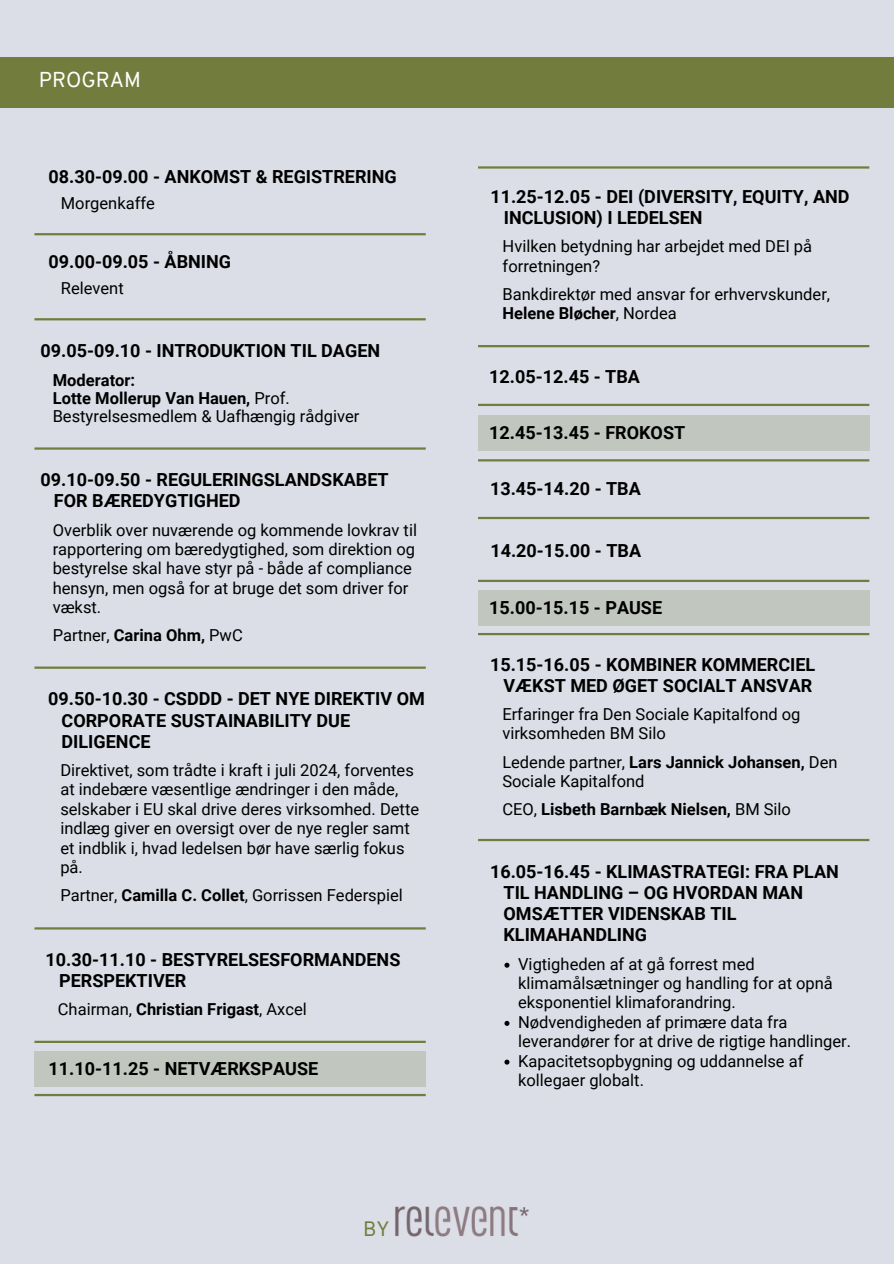
<style>
.page{position:relative;width:894px;height:1264px;background:#fff}
.page>*{position:absolute;margin:0;border:0;box-sizing:border-box;transform-origin:0 0}
.t1{font:21px "Overpass";color:#fff}
.t2{font:20.4px "Overpass";color:#727d3d}
.t3{font:700 18px/21.3px "Roboto";color:#000}
.t4{font:16.5px/19.4px "Roboto";color:#000}
.t5{font:700 16.5px "Roboto";color:#000}
.s1{font-weight:700}
.s2{font-weight:400}
</style>
<div class="page">
<div style="left:0;top:0;width:893px;height:1263px;background:#dbdee7"></div>
<img style="left:395px;top:1206px;width:134px;height:31px">
<hr style="left:34px;top:233px;width:391px;height:2px;background:#727d3d">
<div style="left:0;top:57px;width:893px;height:50px;background:#727d3d"></div>
<hr style="left:478px;top:166px;width:391px;height:3px;background:#727d3d">
<hr style="left:34px;top:318px;width:391px;height:2px;background:#727d3d">
<hr style="left:34px;top:447px;width:391px;height:2px;background:#727d3d">
<hr style="left:34px;top:1040px;width:391px;height:2px;background:#727d3d">
<div style="left:34px;top:1050px;width:391px;height:36px;background:#c1c6be"></div>
<hr style="left:34px;top:1093px;width:391px;height:3px;background:#727d3d">
<hr style="left:34px;top:666px;width:391px;height:2px;background:#727d3d">
<hr style="left:478px;top:404px;width:391px;height:2px;background:#727d3d">
<hr style="left:478px;top:459px;width:391px;height:2px;background:#727d3d">
<div style="left:478px;top:415px;width:391px;height:36px;background:#c1c6be"></div>
<hr style="left:478px;top:579px;width:391px;height:3px;background:#727d3d">
<div style="left:478px;top:589px;width:391px;height:36px;background:#c1c6be"></div>
<hr style="left:478px;top:633px;width:391px;height:2px;background:#727d3d">
<hr style="left:478px;top:838px;width:391px;height:3px;background:#727d3d">
<hr style="left:34px;top:927px;width:391px;height:2px;background:#727d3d">
<hr style="left:478px;top:345px;width:391px;height:2px;background:#727d3d">
<hr style="left:478px;top:517px;width:391px;height:2px;background:#727d3d">
<svg style="left:504px;top:962px;width:5px;height:5px"></svg>
<svg style="left:504px;top:1020px;width:5px;height:5px"></svg>
<svg style="left:504px;top:1059px;width:5px;height:5px"></svg>
<p class="t1" style="left:39px;top:52px;width:104px">PROGRAM</p>
<p class="t1" style="left:39px;top:64px;width:104px">PROGRAM</p>
<p class="t3" style="left:48px;top:165px;width:350px">08.30-09.00 - ANKOMST &amp; REGISTRERING</p>
<p class="t4" style="left:61px;top:192px;width:96px">Morgenkaffe</p>
<p class="t3" style="left:48px;top:250px;width:184px">09.00-09.05 - ÅBNING</p>
<p class="t4" style="left:61px;top:277px;width:64px">Relevent</p>
<p class="t3" style="left:40px;top:339px;width:341px">09.05-09.10 - INTRODUKTION TIL DAGEN</p>
<p class="t4" style="left:53px;top:370px;width:308px;line-height:18.1px"><span class="s1">Moderator:<br>Lotte Mollerup Van Hauen,</span> Prof.<br>Bestyrelsesmedlem &amp; Uafhængig rådgiver</p>
<p class="t3" style="left:54px;top:468px;width:336px;text-indent:-13px">09.10-09.50 - REGULERINGSLANDSKABET<br>FOR BÆREDYGTIGHED</p>
<p class="t4" style="left:53px;top:519px;width:366px">Overblik over nuværende og kommende lovkrav til rapportering om bæredygtighed, som direktion og bestyrelse skal have styr på - både af compliance hensyn, men også for at bruge det som driver for vækst.</p>
<p class="t4" style="left:53px;top:625px;width:191px">Partner, <span class="s1">Carina Ohm,</span> PwC</p>
<p class="t3" style="left:62px;top:687px;width:365px;text-indent:-13px">09.50-10.30 - CSDDD - DET NYE DIREKTIV OM<br>CORPORATE SUSTAINABILITY DUE<br>DILIGENCE</p>
<p class="t4" style="left:60px;top:759px;width:360px">Direktivet, som trådte i kraft i juli 2024, forventes at indebære væsentlige ændringer i den måde, selskaber i EU skal drive deres virksomhed. Dette indlæg giver en oversigt over de nye regler samt et indblik i, hvad ledelsen bør have særlig fokus på.</p>
<p class="t4" style="left:60px;top:884px;width:344px">Partner, <span class="s1">Camilla C. Collet</span>, Gorrissen Federspiel</p>
<p class="t3" style="left:59px;top:948px;width:343px;text-indent:-13px">10.30-11.10 - BESTYRELSESFORMANDENS<br>PERSPEKTIVER</p>
<p class="t5" style="left:58px;top:998px;width:250px"><span class="s2">Chairman,</span> Christian Frigast<span class="s2">, Axcel</span></p>
<p class="t3" style="left:48px;top:1057px;width:271px">11.10-11.25 - NETVÆRKSPAUSE</p>
<p class="t2" style="left:363px;top:1213px;width:28px">BY</p>
<p class="t3" style="left:503px;top:185px;width:347px;text-indent:-13px">11.25-12.05 - DEI (DIVERSITY, EQUITY, AND<br>INCLUSION) I LEDELSEN</p>
<p class="t4" style="left:502px;top:236px;width:311px">Hvilken betydning har arbejdet med DEI på forretningen?</p>
<p class="t4" style="left:502px;top:283px;width:329px">Bankdirektør med ansvar for erhvervskunder,<br><span class="s1">Helene Bløcher</span>, Nordea</p>
<p class="t3" style="left:489px;top:365px;width:152px">12.05-12.45 - TBA</p>
<p class="t3" style="left:489px;top:421px;width:197px">12.45-13.45 - FROKOST</p>
<p class="t3" style="left:490px;top:477px;width:152px">13.45-14.20 - TBA</p>
<p class="t3" style="left:490px;top:539px;width:152px">14.20-15.00 - TBA</p>
<p class="t3" style="left:489px;top:596px;width:174px">15.00-15.15 - PAUSE</p>
<p class="t3" style="left:490px;top:653px;width:327px;text-align:center">15.15-16.05 - KOMBINER KOMMERCIEL<br>VÆKST MED ØGET SOCIALT ANSVAR</p>
<p class="t4" style="left:502px;top:703px;width:299px">Erfaringer fra Den Sociale Kapitalfond og virksomheden BM Silo</p>
<p class="t4" style="left:502px;top:751px;width:336px">Ledende partner, <span class="s1">Lars Jannick Johansen,</span> Den<br>Sociale Kapitalfond</p>
<p class="t5" style="left:502px;top:797px;width:290px"><span class="s2">CEO,</span> Lisbeth Barnbæk Nielsen, <span class="s2">BM Silo</span></p>
<p class="t3" style="left:503px;top:860px;width:337px;text-indent:-13px">16.05-16.45 - KLIMASTRATEGI: FRA PLAN<br>TIL HANDLING – OG HVORDAN MAN<br>OMSÆTTER VIDENSKAB TIL<br>KLIMAHANDLING</p>
<p class="t4" style="left:518px;top:953px;width:334px">Vigtigheden af at gå forrest med klimamålsætninger og handling for at opnå eksponentiel klimaforandring.<br>Nødvendigheden af primære data fra leverandører for at drive de rigtige handlinger.<br>Kapacitetsopbygning og uddannelse af kollegaer globalt.</p>
</div>
